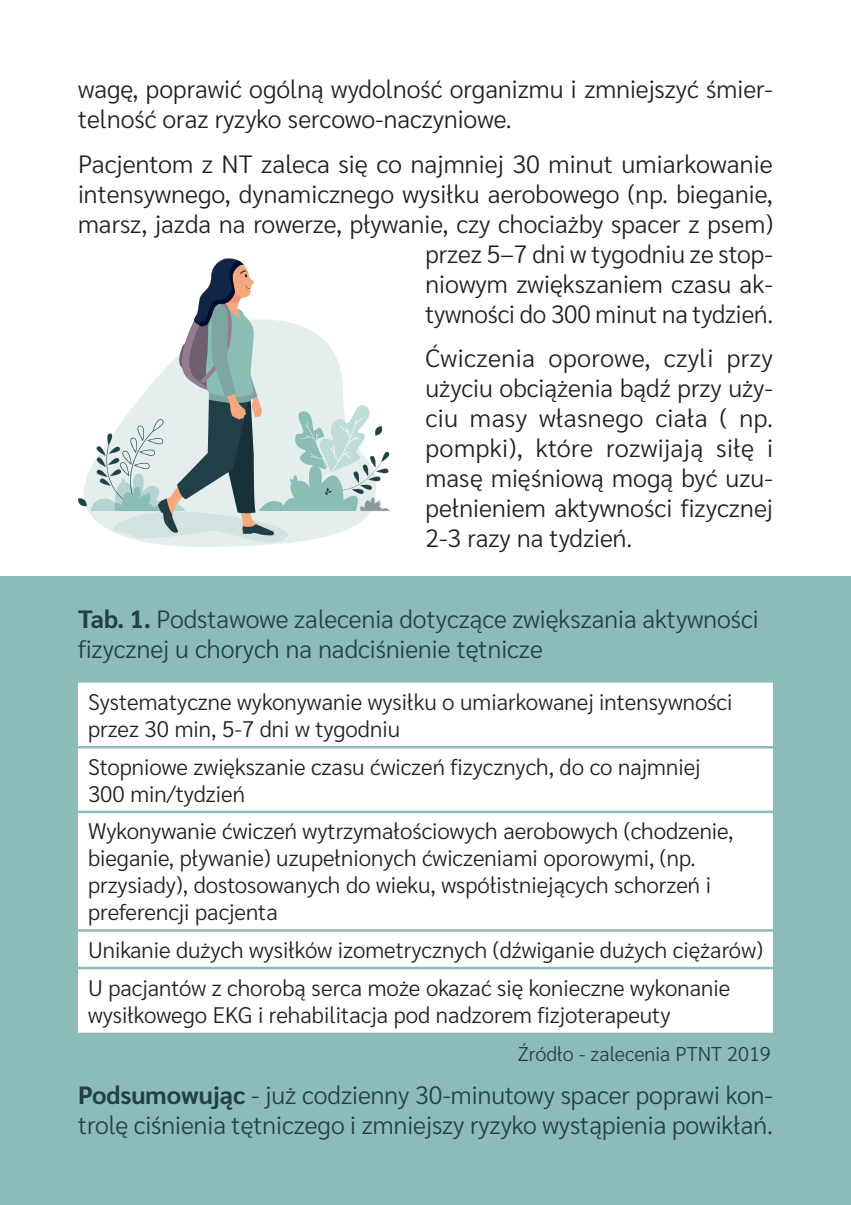
<style>
.page{position:relative;width:851px;height:1205px;background:#fff}
.page>*{position:absolute;margin:0;border:0;box-sizing:border-box;transform-origin:0 0}
.t1{font:300 25px/30px "Sarabun";color:#231f20;text-align:right}
.t2{font:300 25px/30px "Sarabun";color:#223f46}
.t3{font:300 22.5px/27px "Sarabun";color:#231f20}
.t4{font:300 20px "Sarabun";color:#223f46}
.s1{font-weight:700}
</style>
<div class="page">
<div style="left:0;top:577px;width:850px;height:628px;background:#8cbcb7"></div>
<div style="left:78px;top:683px;width:694px;height:349px;background:#fff"></div>
<div style="left:78px;top:748px;width:694px;height:219px;background:#fff"></div>
<hr style="left:78px;top:746px;width:694px;height:2px;background:#8cbcb7">
<hr style="left:78px;top:810px;width:694px;height:3px;background:#8cbcb7">
<hr style="left:78px;top:929px;width:694px;height:3px;background:#8cbcb7">
<hr style="left:78px;top:967px;width:694px;height:2px;background:#8cbcb7">
<svg style="left:78px;top:258px;width:312px;height:285px"></svg>
<p class="t1" style="left:78px;top:74px;width:696px;text-align:left">wagę, poprawić ogólną wydolność organizmu i zmniejszyć śmier&shy;telność oraz ryzyko sercowo-naczyniowe.</p>
<p class="t1" style="left:78px;top:149px;width:696px">Pacjentom z NT zaleca się co najmniej 30 minut umiarkowanie intensywnego, dynamicznego wysiłku aerobowego (np. bieganie, marsz, jazda na rowerze, pływanie, czy chociażby spacer z psem) przez 5–7 dni w tygodniu ze stop-<br>niowym zwiększaniem czasu ak-<br>tywności do 300 minut na tydzień.</p>
<p class="t1" style="left:425px;top:343px;width:349px;text-align:justify">Ćwiczenia oporowe, czyli przy użyciu obciążenia bądź przy uży&shy;ciu masy własnego ciała ( np. pompki), które rozwijają siłę i masę mięśniową mogą być uzu&shy;pełnieniem aktywności fizycznej 2-3 razy na tydzień.</p>
<p class="t2" style="left:78px;top:604px;width:682px"><span class="s1">Tab. 1.</span> Podstawowe zalecenia dotyczące zwiększania aktywności fizycznej u chorych na nadciśnienie tętnicze</p>
<p class="t3" style="left:88px;top:689px;width:646px">Systematyczne wykonywanie wysiłku o umiarkowanej intensywności przez 30 min, 5-7 dni w tygodniu</p>
<p class="t3" style="left:88px;top:753px;width:614px">Stopniowe zwiększanie czasu ćwiczeń fizycznych, do co najmniej<br>300 min/tydzień</p>
<p class="t3" style="left:88px;top:818px;width:646px">Wykonywanie ćwiczeń wytrzymałościowych aerobowych (chodzenie, bieganie, pływanie) uzupełnionych ćwiczeniami oporowymi, (np. przysiady), dostosowanych do wieku, współistniejących schorzeń i preferencji pacjenta</p>
<p class="t3" style="left:88px;top:931px;width:676px;line-height:37.5px">Unikanie dużych wysiłków izometrycznych (dźwiganie dużych ciężarów)<br>U pacjantów z chorobą serca może okazać się konieczne wykonanie</p>
<p class="t3" style="left:88px;top:1001px;width:584px">wysiłkowego EKG i rehabilitacja pod nadzorem fizjoterapeuty</p>
<p class="t4" style="left:517px;top:1042px;width:254px">Źródło - zalecenia PTNT 2019</p>
<p class="t2" style="left:78px;top:1080px;width:696px"><span class="s1">Podsumowując</span> - już codzienny 30-minutowy spacer poprawi kon&shy;trolę ciśnienia tętniczego i zmniejszy ryzyko wystąpienia powikłań.</p>
</div>
